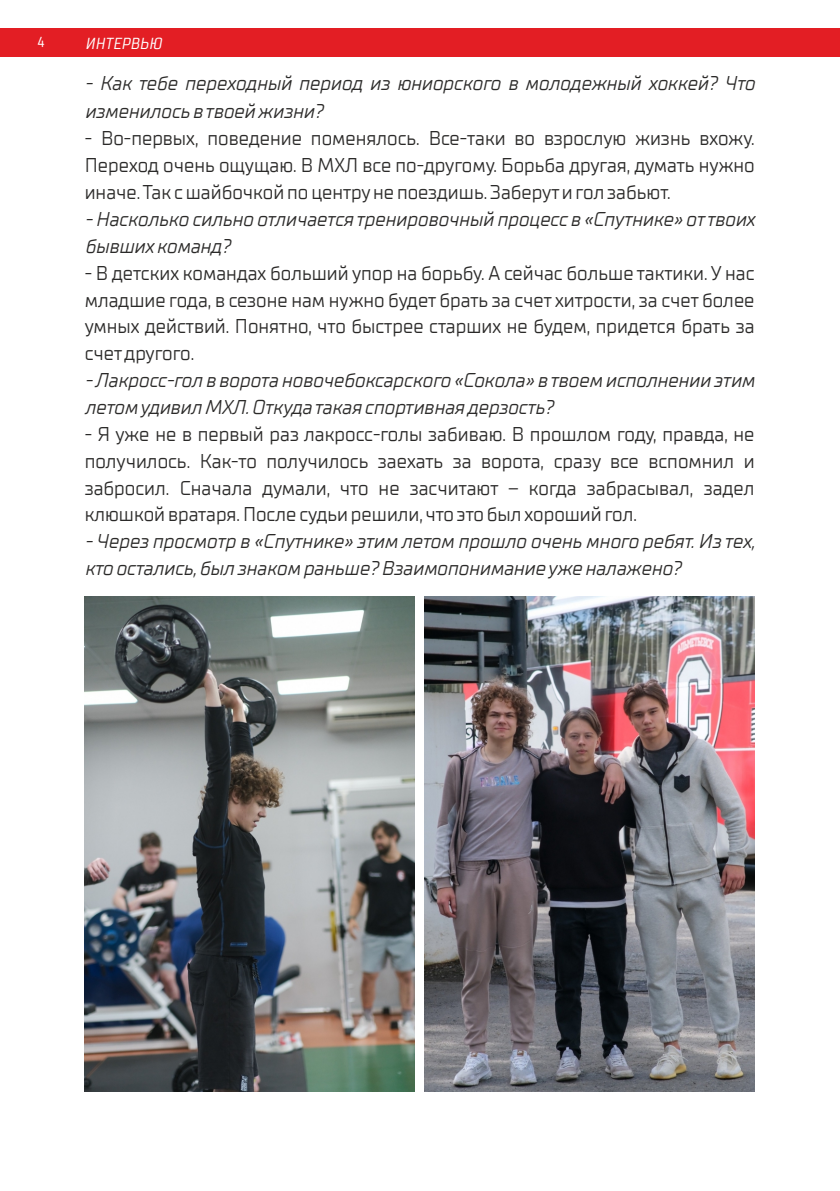
<style>
.page{position:relative;width:840px;height:1191px;background:#fff}
.page>*{position:absolute;margin:0;border:0;box-sizing:border-box;transform-origin:0 0}
.t1{font:20px/26.8px "TT Supermolot Neue";color:#2b2a29;text-align:justify}
.t2{font:italic 20px/26.8px "TT Supermolot Neue";color:#2b2a29}
.t3{font:italic 16px "TT Supermolot Condensed";color:#fefefe}
.t4{font:14px "Blogger Sans";color:#fefefe}
</style>
<div class="page">
<div style="left:0;top:28px;width:839px;height:29px;background:#e31e24"></div>
<img style="left:84px;top:596px;width:330px;height:495px">
<img style="left:424px;top:596px;width:330px;height:495px">
<p class="t4" style="left:37px;top:37px;width:8px">4</p>
<p class="t3" style="left:86px;top:34px;width:78px">ИНТЕРВЬЮ</p>
<p class="t2" style="left:85px;top:70px;width:671px;line-height:28.4px">- Как тебе переходный период из юниорского в молодежный хоккей? Что изменилось в твоей жизни?</p>
<p class="t1" style="left:85px;top:126px;width:671px">- Во-первых, поведение поменялось. Все-таки во взрослую жизнь вхожу.<br>Переход очень ощущаю. В МХЛ все по-другому. Борьба другая, думать нужно иначе. Так с шайбочкой по центруне поездишь. Заберути гол забьют.</p>
<p class="t2" style="left:85px;top:206px;width:671px">- Насколько сильно отличается тренировочный процесс в «Спутнике» от твоих бывших команд?</p>
<p class="t1" style="left:85px;top:260px;width:671px">- В детских командах больший упор на борьбу. А сейчас больше тактики. У нас младшие года, в сезоне нам нужно будет брать за счет хитрости, за счет более умных действий. Понятно, что быстрее старших не будем, придется брать за счетдругого.</p>
<p class="t2" style="left:85px;top:368px;width:671px">- Лакросс-гол в ворота новочебоксарского «Сокола» в твоем исполнении этим летом удивил МХЛ. Откуда такая спортивная дерзость?</p>
<p class="t1" style="left:85px;top:421px;width:671px">- Я уже не в первый раз лакросс-голы забиваю. В прошлом году, правда, не получилось. Как-то получилось заехать за ворота, сразу все вспомнил и забросил. Сначала думали, что не засчитают – когда забрасывал, задел клюшкой вратаря. После судьи решили, что это был хороший гол.</p>
<p class="t2" style="left:85px;top:529px;width:671px">- Через просмотр в «Спутнике» этим летом прошло очень много ребят. Из тех, кто остались, был знаком раньше? Взаимопонимание уже налажено?</p>
</div>
